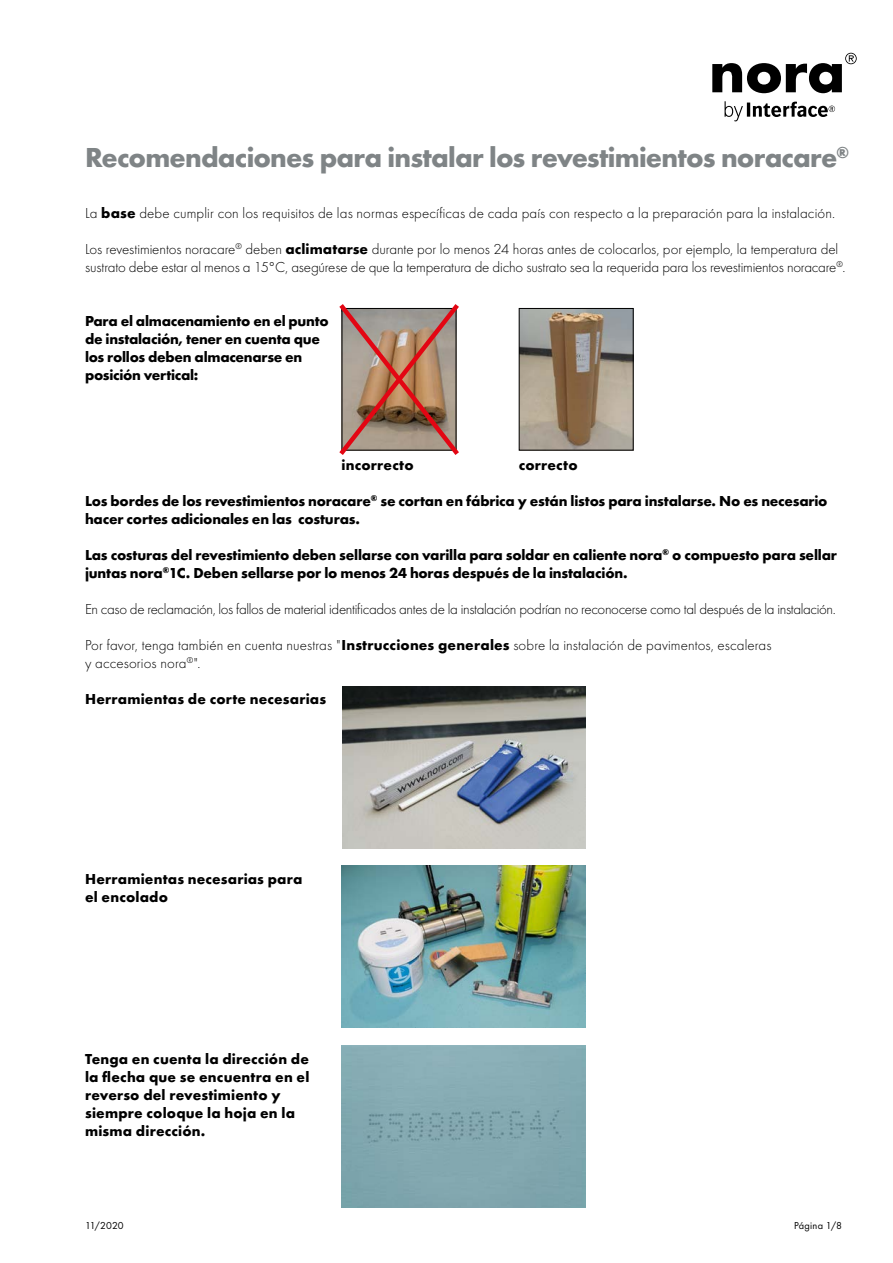
<style>
.page{position:relative;width:893px;height:1263px;background:#fff}
.page>*{position:absolute;margin:0;border:0;box-sizing:border-box;transform-origin:0 0}
.t1{font:700 28.5px "Futura";letter-spacing:-.025em;color:#7f8486}
.t2{font:300 15px/18px "Futura";letter-spacing:-.005em;color:#000}
.t3{font:700 15px/18px "Futura";letter-spacing:-.01em;color:#000}
.t4{font:700 15px/18px "Futura";letter-spacing:.015em;color:#000}
.t5{font:300 15px "Futura";letter-spacing:-.025em;color:#000}
.t6{font:700 15px "Futura";letter-spacing:.01em;color:#000}
.t7{font:10.5px "Futura Boo";letter-spacing:.015em;color:#000}
.s1{font-weight:700}
</style>
<div class="page">
<svg style="left:712px;top:53px;width:145px;height:40px"></svg>
<svg style="left:725px;top:101px;width:110px;height:20px"></svg>
<img style="left:521px;top:310px;width:111px;height:138px">
<div style="left:519px;top:308px;width:115px;height:142px;border:1px solid #000"></div>
<img style="left:342px;top:686px;width:243px;height:162px">
<img style="left:342px;top:866px;width:243px;height:162px">
<img style="left:342px;top:1046px;width:243px;height:162px">
<svg style="left:339px;top:304px;width:120px;height:151px;background:#ad8777"></svg>
<h1 class="t1" style="left:85px;top:140px;width:765px">Recomendaciones para instalar los revestimientos noracare<sup>®</sup></h1>
<p class="t2" style="left:85px;top:204px;width:752px">La <span class="s1">base</span> debe cumplir con los requisitos de las normas específicas de cada país con respecto a la preparación para la instalación.</p>
<p class="t2" style="left:85px;top:240px;width:762px">Los revestimientos noracare<sup>®</sup> deben <span class="s1">aclimatarse</span> durante por lo menos 24 horas antes de colocarlos, por ejemplo, la temperatura del sustrato debe estar al menos a 15°C, asegúrese de que la temperatura de dicho sustrato sea la requerida para los revestimientos noracare<sup>®</sup>.</p>
<p class="t3" style="left:85px;top:311px;width:245px">Para el almacenamiento en el punto de instalación, tener en cuenta que los rollos deben almacenarse en posición vertical:</p>
<p class="t6" style="left:342px;top:455px;width:74px">incorrecto</p>
<p class="t6" style="left:519px;top:455px;width:60px">correcto</p>
<p class="t3" style="left:85px;top:491px;width:744px">Los bordes de los revestimientos noracare<sup>®</sup> se cortan en fábrica y están listos para instalarse. No es necesario hacer cortes adicionales en las costuras.</p>
<p class="t3" style="left:85px;top:545px;width:753px">Las costuras del revestimiento deben sellarse con varilla para soldar en caliente nora<sup>®</sup> o compuesto para sellar juntas nora<sup>®</sup>1C. Deben sellarse por lo menos 24 horas después de la instalación.</p>
<p class="t5" style="left:85px;top:600px;width:752px">En caso de reclamación, los fallos de material identificados antes de la instalación podrían no reconocerse como tal después de la instalación.</p>
<p class="t2" style="left:85px;top:636px;width:688px">Por favor, tenga también en cuenta nuestras "<span class="s1">Instrucciones generales</span> sobre la instalación de pavimentos, escaleras y accesorios nora<sup>®</sup>".</p>
<p class="t4" style="left:85px;top:689px;width:243px">Herramientas de corte necesarias</p>
<p class="t4" style="left:85px;top:869px;width:219px">Herramientas necesarias para el encolado</p>
<p class="t4" style="left:85px;top:1049px;width:226px">Tenga en cuenta la dirección de la flecha que se encuentra en el reverso del revestimiento y siempre coloque la hoja en la misma dirección.</p>
<p class="t7" style="left:85px;top:1219px;width:40px">11/2020</p>
<p class="t7" style="left:794px;top:1219px;width:49px">Página 1/8</p>
</div>
